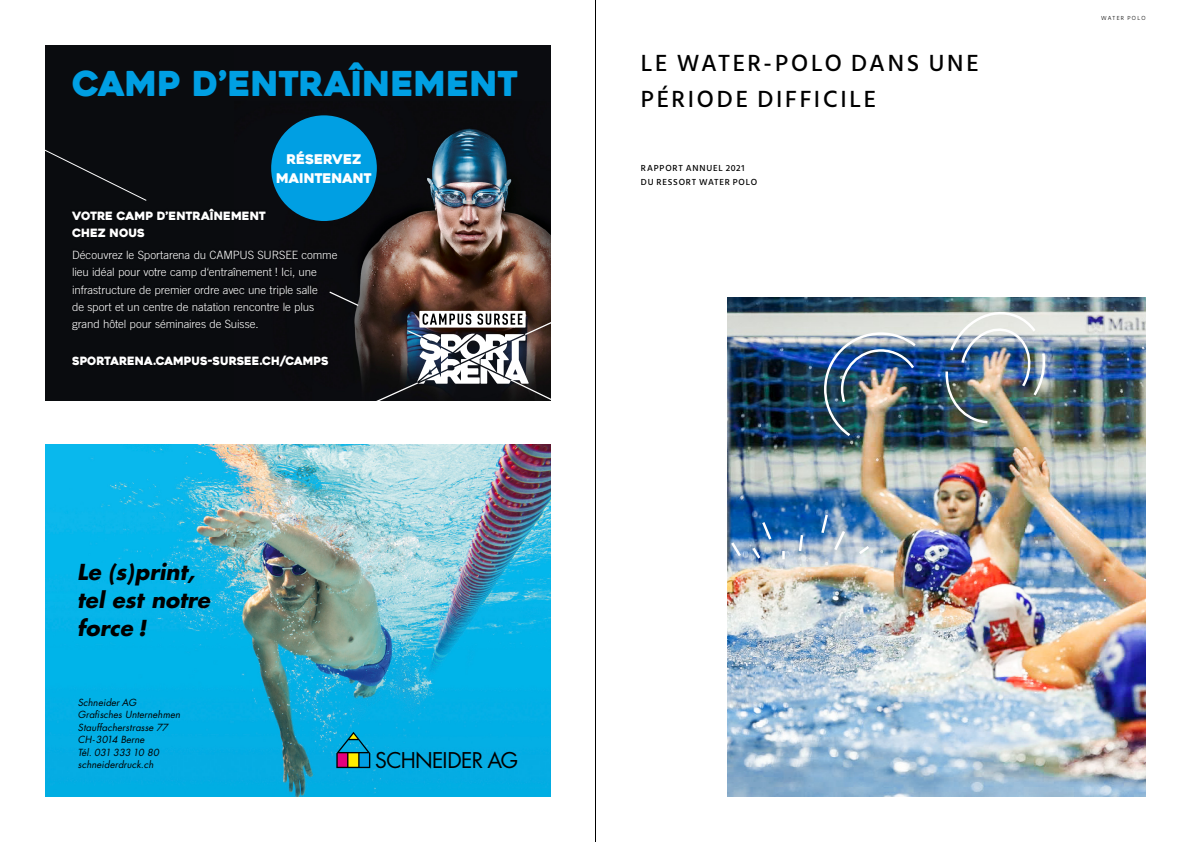
<style>
.page{position:relative;width:1191px;height:842px;background:#fff}
.page>*{position:absolute;margin:0;border:0;box-sizing:border-box;transform-origin:0 0}
.t1{font:34.2px "Heavitas";letter-spacing:-.005em;color:#009fe3}
.t2{font:500 24px/36px "Hind";letter-spacing:.115em;color:#000}
.t3{font:italic 700 21.4px/28px "Futura";color:#000}
.t4{font:21.1px "Futura";letter-spacing:-.035em;color:#000}
.t5{font:13.3px/18.6px "Heavitas";letter-spacing:-.01em;color:#fff;text-align:center}
.t6{font:300 11.4px/17.1px "Trade Gothic LT Std";letter-spacing:-.01em;color:#fff}
.t7{font:11.4px/17.1px "Heavitas";letter-spacing:-.01em;color:#fff}
.t8{font:italic 9.6px/12.4px "Futura";letter-spacing:.005em;color:#000}
.t9{font:500 9px/14px "Hind";letter-spacing:.085em;color:#000}
.t10{font:300 6px "Hind";letter-spacing:.215em;color:#000}
</style>
<div class="page">
<img style="left:728px;top:297px;width:417px;height:500px">
<img style="left:234px;top:45px;width:316px;height:355px">
<div style="left:45px;top:45px;width:189px;height:355px;background:#0a0c0f"></div>
<div style="left:271px;top:115px;width:106px;height:106px;background:#009fe3;border-radius:50%"></div>
<div style="left:70px;top:207px;width:269px;height:162px;background:#0a0b0f"></div>
<svg style="left:45px;top:149px;width:102px;height:52px"></svg>
<svg style="left:328px;top:291px;width:223px;height:110px"></svg>
<img style="left:45px;top:444px;width:505px;height:353px">
<svg style="left:336px;top:732px;width:34px;height:36px"></svg>
<img style="left:729px;top:306px;width:316px;height:256px">
<hr style="left:595px;top:0;width:1px;height:842px;background:#000">
<h1 class="t1" style="left:72px;top:63px;width:447px">CAMP D’ENTRAÎNEMENT</h1>
<p class="t5" style="left:276px;top:150px;width:97px">RÉSERVEZ<br>MAINTENANT</p>
<p class="t7" style="left:72px;top:207px;width:195px">VOTRE CAMP D’ENTRAÎNEMENT<br>CHEZ NOUS</p>
<p class="t6" style="left:72px;top:247px;width:267px">Découvrez le Sportarena du CAMPUS SURSEE comme lieu idéal pour votre camp d‘entraînement ! Ici, une infrastructure de premier ordre avec une triple salle<br>de sport et un centre de natation rencontre le plus grand hôtel pour séminaires de Suisse.</p>
<p class="t7" style="left:72px;top:353px;width:258px">SPORTARENA.CAMPUS-SURSEE.CH/CAMPS</p>
<h3 class="t3" style="left:77px;top:557px;width:134px">Le (s)print, tel est notre force !</h3>
<p class="t8" style="left:78px;top:696px;width:104px">Schneider AG<br>Grafisches Unternehmen<br>Stauffacherstrasse 77<br>CH-3014 Berne<br>Tél. 031 333 10 80 schneiderdruck.ch</p>
<h3 class="t4" style="left:375px;top:746px;width:144px">SCHNEIDER AG</h3>
<h2 class="t2" style="left:641px;top:46px;width:339px">LE WATER-POLO DANS UNE<br>PÉRIODE DIFFICILE</h2>
<p class="t9" style="left:641px;top:162px;width:118px">RAPPORT ANNUEL 2021<br>DU RESSORT WATER POLO</p>
<p class="t10" style="left:1101px;top:14px;width:46px">WATER POLO</p>
</div>
